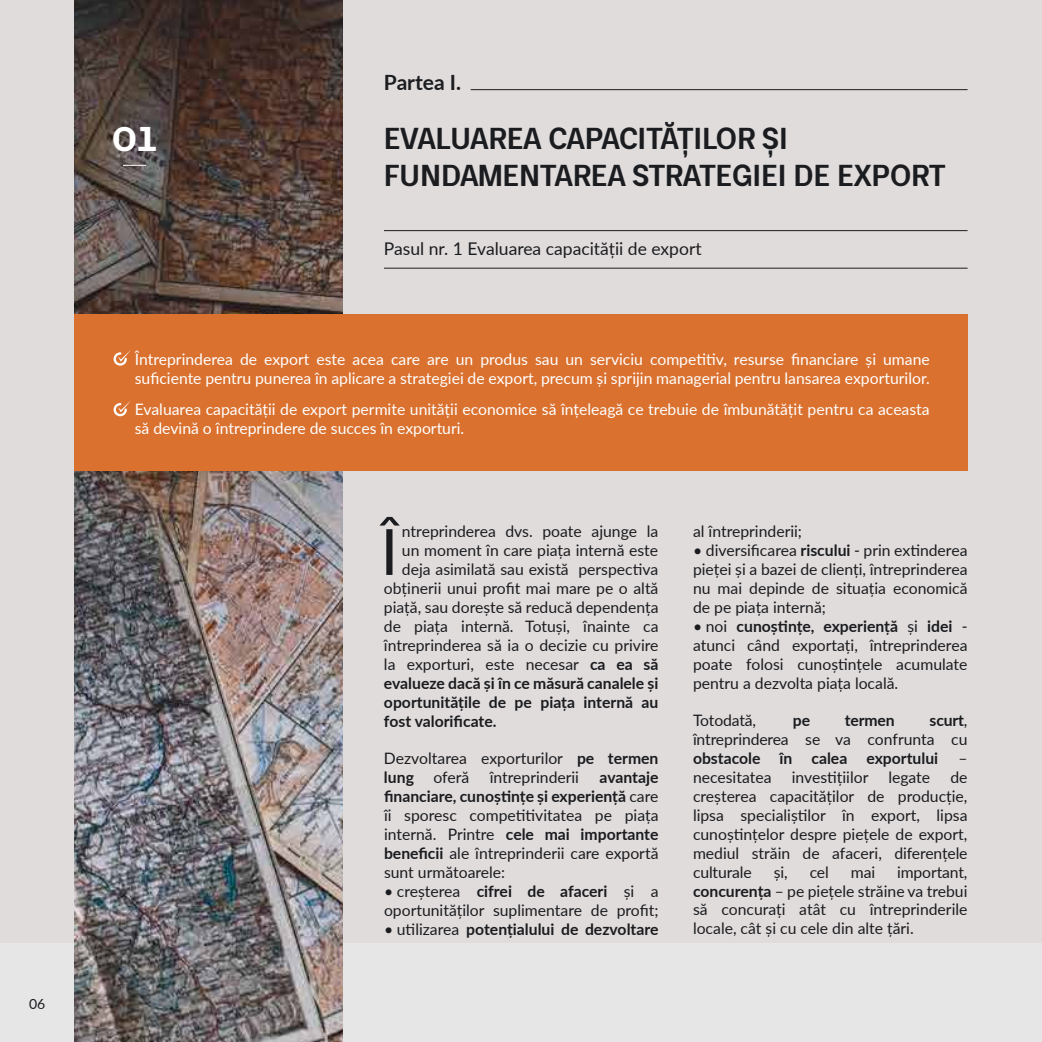
<style>
.page{position:relative;width:1042px;height:1042px;background:#fff}
.page>*{position:absolute;margin:0;border:0;box-sizing:border-box;transform-origin:0 0}
.t1{font:63.88px "Lato";color:#1b1c20}
.t2{font:700 45.5px "Platz Grotesk";color:#fff}
.t3{font:700 31.5px/37.8px "Platz Grotesk";color:#1b1c20}
.t4{font:700 21px "Lato";color:#1b1c20}
.t5{font:17.5px "Lato";color:#1b1c20}
.t6{font:15.75px/18.9px "Lato";color:#1b1c20;text-align:justify}
.t7{font:15.75px/18.9px "Lato";color:#fff}
.t8{font:700 15.75px "Lato";color:#1b1c20}
.t9{font:14px "Lato";color:#1b1c20}
.s1{font-weight:700}
.s2{color:#e0dcdb}
.s3{font-weight:400}
.s4{font-weight:400;color:#e0dcdb}
</style>
<div class="page">
<div style="left:0;top:924px;width:1042px;height:118px;background:#e7e6e7"></div>
<div style="left:0;top:0;width:1042px;height:942px;background:#e0dcdb"></div>
<img style="left:74px;top:0;width:268px;height:1042px">
<div style="left:74px;top:314px;width:893px;height:157px;background:#da712f"></div>
<hr style="left:471px;top:89px;width:496px;height:1px;background:#1b1c20">
<hr style="left:384px;top:230px;width:583px;height:1px;background:#1b1c20">
<hr style="left:384px;top:268px;width:583px;height:1px;background:#1b1c20">
<svg style="left:123px;top:165px;width:23px;height:1px"></svg>
<svg style="left:114px;top:350px;width:17px;height:16px"></svg>
<svg style="left:114px;top:400px;width:17px;height:16px"></svg>
<p class="t9" style="left:29px;top:994px;width:18px">06</p>
<h2 class="t2" style="left:112px;top:106px;width:47px">01</h2>
<h3 class="t4" style="left:384px;top:67px;width:79px">Partea I.</h3>
<h3 class="t3" style="left:384px;top:119px;width:563px">EVALUAREA CAPACITĂȚILOR ȘI<br>FUNDAMENTAREA STRATEGIEI DE EXPORT</h3>
<p class="t5" style="left:384px;top:236px;width:319px">Pasul nr. 1 Evaluarea capacității de export</p>
<p class="t7" style="left:135px;top:349px;width:796px">Întreprinderea de export este acea care are un produs sau un serviciu competitiv, resurse financiare și umane suficiente pentru punerea în aplicare a strategiei de export, precum și sprijin managerial pentru lansarea exporturilor.</p>
<p class="t7" style="left:135px;top:399px;width:796px">Evaluarea capacității de export permite unității economice să înțeleagă ce trebuie de îmbunătățit pentru ca aceasta să devină o întreprindere de succes în exporturi.</p>
<h1 class="t1" style="left:380px;top:506px;width:19px">Î</h1>
<p class="t6" style="left:402px;top:521px;width:258px">ntreprinderea dvs. poate ajunge la un moment în care piața internă este deja asimilată sau există perspectiva</p>
<p class="t6" style="left:384px;top:578px;width:276px">obținerii unui profit mai mare pe o altă piață, sau dorește să reducă dependența de piața internă. Totuși, înainte ca întreprinderea să ia o decizie cu privire la exporturi, este necesar <span class="s1">ca ea să evalueze dacă și în ce măsură canalele și oportunitățile de pe piața internă au fost valorificate.</span></p>
<p class="t6" style="left:384px;top:748px;width:276px">Dezvoltarea exporturilor <span class="s1">pe termen lung</span> oferă</p>
<p class="t6" style="left:384px;top:767px;width:276px;text-indent:216px"><span class="s1">avantaje financiare, cunoștințe și experiență</span> care îi sporesc competitivitatea pe piața internă. Printre <span class="s1">cele mai importante beneficii</span> ale întreprinderii care exportă sunt următoarele:</p>
<p class="t6" style="left:384px;top:881px;width:276px">•<span class="s2">.</span>creșterea <span class="s1">cifrei de afaceri</span> și a oportunităților suplimentare de profit;</p>
<p class="t8" style="left:384px;top:917px;width:276px"><span class="s3">•</span><span class="s4">.</span><span class="s3">utilizarea</span> potențialului de dezvoltare</p>
<p class="t6" style="left:490px;top:767px;width:91px">întreprinderii</p>
<p class="t6" style="left:693px;top:521px;width:111px">al întreprinderii;</p>
<p class="t6" style="left:693px;top:540px;width:276px">•<span class="s2">.</span>diversificarea <span class="s1">riscului</span> - prin extinderea pieței și a bazei de clienți, întreprinderea nu mai depinde de situația economică de pe piața internă;</p>
<p class="t6" style="left:693px;top:616px;width:276px">•<span class="s2">.</span>noi <span class="s1">cunoștințe, experiență</span> și <span class="s1">idei</span> - atunci când exportați, întreprinderea poate folosi cunoștințele acumulate pentru a dezvolta piața locală.</p>
<p class="t6" style="left:693px;top:710px;width:65px">Totodată,</p>
<p class="t8" style="left:793px;top:709px;width:19px">pe</p>
<p class="t8" style="left:845px;top:709px;width:51px">termen</p>
<p class="t6" style="left:693px;top:710px;width:276px;text-align:right"><span class="s1">scurt</span>,<br>întreprinderea se va confrunta cu</p>
<p class="t8" style="left:693px;top:747px;width:247px">obstacole în calea exportului</p>
<p class="t6" style="left:958px;top:748px;width:11px">–</p>
<p class="t6" style="left:693px;top:767px;width:80px">necesitatea</p>
<p class="t6" style="left:792px;top:767px;width:78px">investițiilor</p>
<p class="t6" style="left:888px;top:767px;width:43px">legate</p>
<p class="t6" style="left:693px;top:767px;width:276px;text-indent:257px">de creșterea capacităților de producție, lipsa specialiștilor în export, lipsa cunoștințelor despre piețele de export, mediul străin de afaceri, diferențele culturale</p>
<p class="t6" style="left:774px;top:862px;width:15px">și,</p>
<p class="t6" style="left:810px;top:862px;width:21px">cel</p>
<p class="t6" style="left:851px;top:862px;width:26px">mai</p>
<p class="t6" style="left:693px;top:862px;width:276px;text-indent:204px">important, <span class="s1">concurența</span> – pe piețele străine va trebui să concurați atât cu întreprinderile locale, cât și cu cele din alte țări.</p>
</div>
